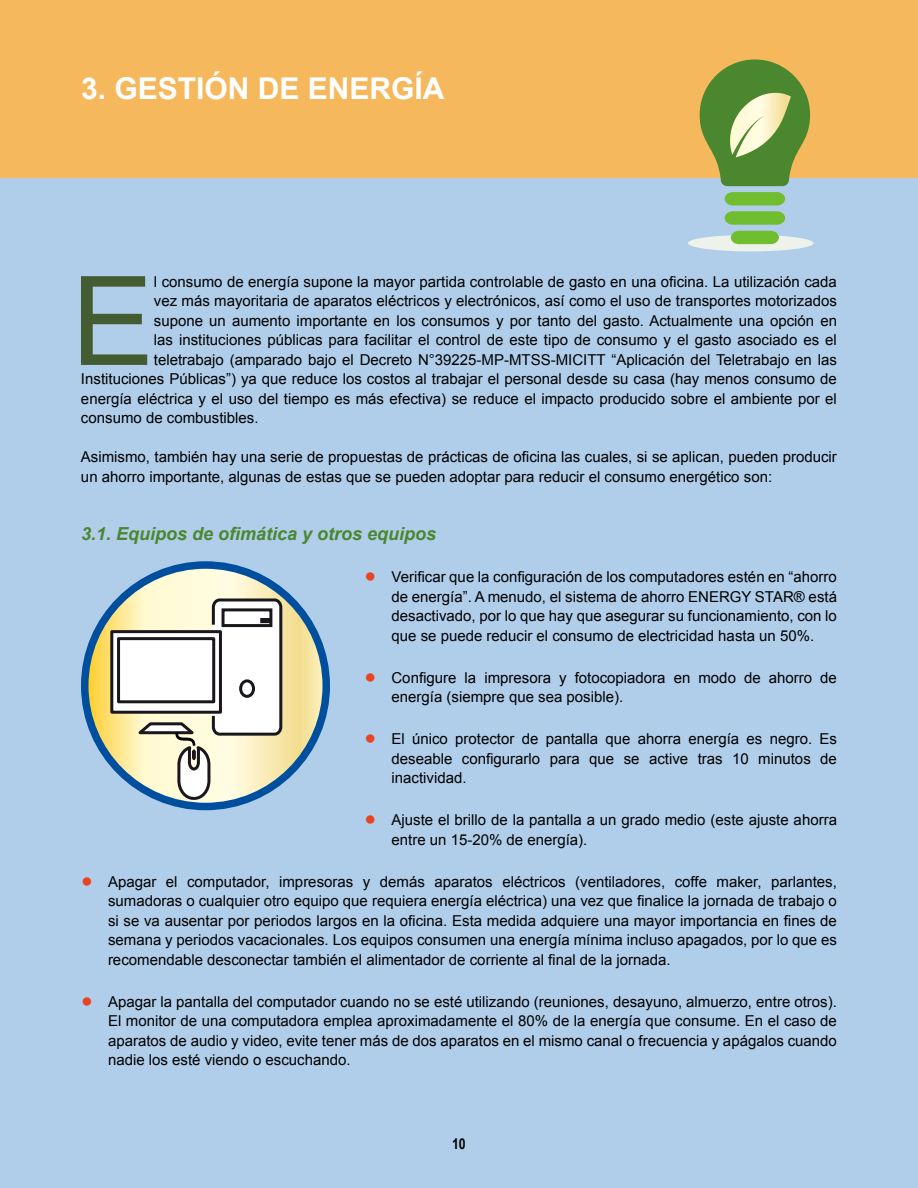
<style>
.page{position:relative;width:918px;height:1188px;background:#b0ceea}
.page>*{position:absolute;margin:0;border:0;box-sizing:border-box;transform-origin:0 0}
.t1{font:123.9px "Arial";color:#435c31}
.t2{font:700 30px "Arial";color:#fff}
.t3{font:italic 700 18px "Arial";color:#4a872e}
.t4{font:15px/19.5px "Arial";color:#000;text-align:justify}
.t5{font:700 15px "Arial Narrow";color:#000}
.s1{font-size:19.5px;color:#e8441f}
</style>
<div class="page">
<div style="left:0;top:0;width:918px;height:177px;background:#f6b85c"></div>
<div style="left:688px;top:235px;width:126px;height:16px;background:#edf2eb;border-radius:50%"></div>
<svg style="left:725px;top:192px;width:60px;height:33px"></svg>
<svg style="left:731px;top:231px;width:48px;height:13px"></svg>
<svg style="left:700px;top:59px;width:110px;height:127px"></svg>
<svg style="left:85px;top:565px;width:241px;height:242px;background:#dbd49e"></svg>
<div style="left:81px;top:561px;width:249px;height:249px;border:8px solid #004f9f;border-radius:50%"></div>
<div style="left:110px;top:630px;width:112px;height:84px;background:#fff;border:3px solid #1a171c"></div>
<div style="left:117px;top:637px;width:98px;height:66px;background:#fff;border:3px solid #1a171c"></div>
<svg style="left:132px;top:597px;width:152px;height:204px"></svg>
<h2 class="t2" style="left:81px;top:69px;width:365px">3. GESTIÓN DE ENERGÍA</h2>
<h1 class="t1" style="left:71px;top:240px;width:84px">E</h1>
<p class="t4" style="left:154px;top:272px;width:685px">l consumo de energía supone la mayor partida controlable de gasto en una oficina. La utilización cada</p>
<p class="t4" style="left:154px;top:292px;width:685px">vez más mayoritaria de aparatos eléctricos y electrónicos, así como el uso de transportes motorizados</p>
<p class="t4" style="left:154px;top:311px;width:685px">supone un aumento importante en los consumos y por tanto del gasto. Actualmente una opción en</p>
<p class="t4" style="left:154px;top:331px;width:685px">las instituciones públicas para facilitar el control de este tipo de consumo y el gasto asociado es el</p>
<p class="t4" style="left:154px;top:350px;width:685px">teletrabajo (amparado bajo el Decreto N°39225-MP-MTSS-MICITT “Aplicación del Teletrabajo en las</p>
<p class="t4" style="left:81px;top:370px;width:757px">Instituciones Públicas”) ya que reduce los costos al trabajar el personal desde su casa (hay menos consumo de</p>
<p class="t4" style="left:81px;top:389px;width:757px">energía eléctrica y el uso del tiempo es más efectiva) se reduce el impacto producido sobre el ambiente por el</p>
<p class="t4" style="left:81px;top:409px;width:179px">consumo de combustibles.</p>
<p class="t4" style="left:81px;top:448px;width:757px">Asimismo, también hay una serie de propuestas de prácticas de oficina las cuales, si se aplican, pueden producir un ahorro importante, algunas de estas que se pueden adoptar para reducir el consumo energético son:</p>
<p class="t3" style="left:81px;top:522px;width:357px">3.1. Equipos de ofimática y otros equipos</p>
<p class="t4" style="left:392px;top:568px;width:447px;text-indent:-27px"><span class="s1">●</span> Verificar que la configuración de los computadores estén en “ahorro de energía”. A menudo, el sistema de ahorro ENERGY STAR® está desactivado, por lo que hay que asegurar su funcionamiento, con lo que se puede reducir el consumo de electricidad hasta un 50%.</p>
<p class="t4" style="left:392px;top:668px;width:447px;text-indent:-27px"><span class="s1">●</span> Configure la impresora y fotocopiadora en modo de ahorro de energía (siempre que sea posible).</p>
<p class="t4" style="left:392px;top:730px;width:447px;text-indent:-27px"><span class="s1">●</span> El único protector de pantalla que ahorra energía es negro. Es deseable configurarlo para que se active tras 10 minutos de inactividad.</p>
<p class="t4" style="left:392px;top:811px;width:447px;text-indent:-27px"><span class="s1">●</span> Ajuste el brillo de la pantalla a un grado medio (este ajuste ahorra entre un 15-20% de energía).</p>
<p class="t4" style="left:108px;top:872px;width:730px;text-indent:-27px"><span class="s1">●</span> Apagar el computador, impresoras y demás aparatos eléctricos (ventiladores, coffe maker, parlantes, sumadoras o cualquier otro equipo que requiera energía eléctrica) una vez que finalice la jornada de trabajo o si se va ausentar por periodos largos en la oficina. Esta medida adquiere una mayor importancia en fines de semana y periodos vacacionales. Los equipos consumen una energía mínima incluso apagados, por lo que es recomendable desconectar también el alimentador de corriente al final de la jornada.</p>
<p class="t4" style="left:108px;top:992px;width:730px;text-indent:-27px"><span class="s1">●</span> Apagar la pantalla del computador cuando no se esté utilizando (reuniones, desayuno, almuerzo, entre otros).<br>El monitor de una computadora emplea aproximadamente el 80% de la energía que consume. En el caso de aparatos de audio y video, evite tener más de dos aparatos en el mismo canal o frecuencia y apágalos cuando nadie los esté viendo o escuchando.</p>
<p class="t5" style="left:452px;top:1133px;width:15px">10</p>
</div>
